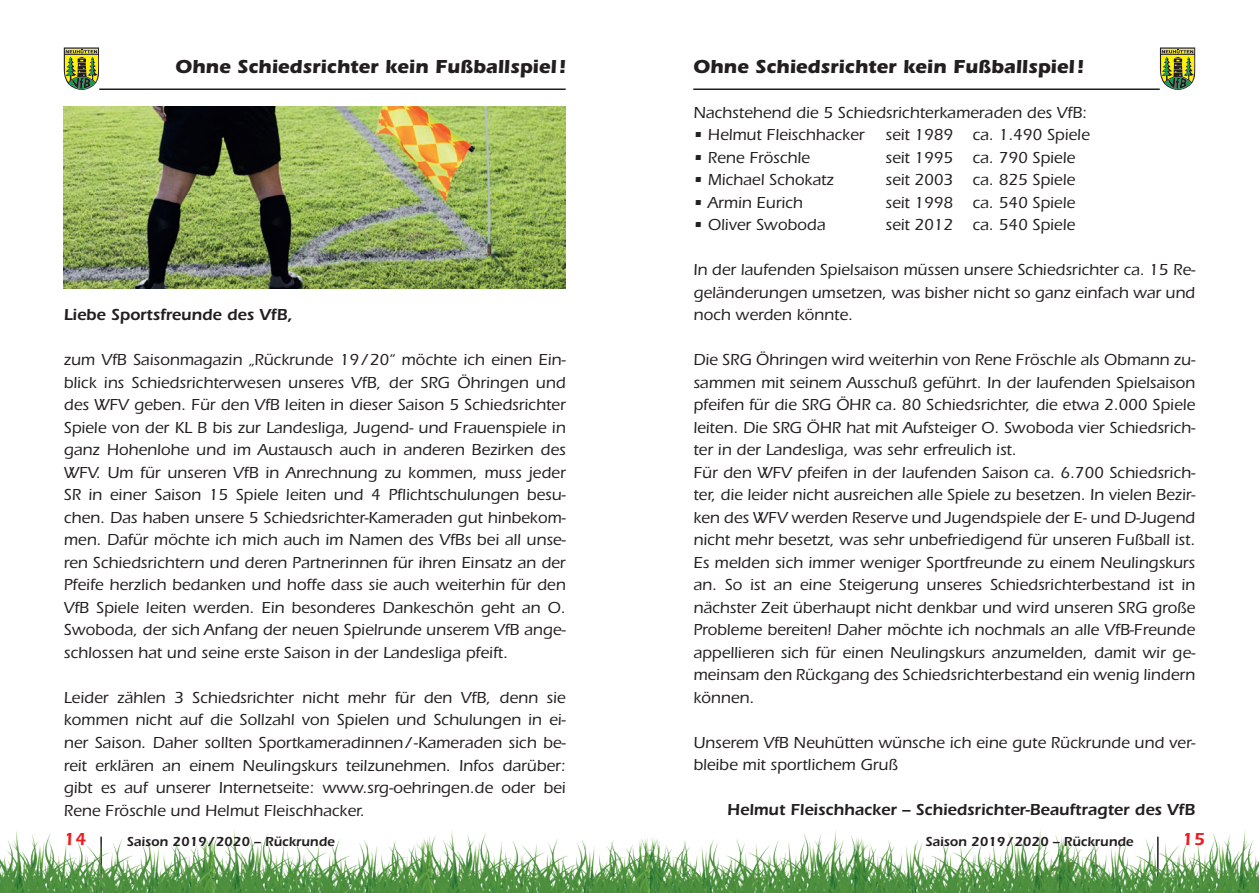
<style>
.page{position:relative;width:1259px;height:893px;background:#fff}
.page>*{position:absolute;margin:0;border:0;box-sizing:border-box;transform-origin:0 0}
.t1{font:700 19.5px "ITC Eras Std";color:#231f20}
.t2{font:600 18px "ITC Eras Std";color:#ee1d23}
.t3{font:500 16.5px/22.5px "ITC Eras Std";color:#231f20;text-align:justify}
.t4{font:600 16.5px "ITC Eras Std";color:#231f20}
.t5{font:600 13.5px "ITC Eras Std";color:#231f20}
</style>
<div class="page">
<img style="left:0;top:831px;width:1259px;height:62px">
<hr style="left:99px;top:88px;width:467px;height:2px;background:#231f20">
<hr style="left:693px;top:88px;width:466px;height:2px;background:#231f20">
<svg style="left:566px;top:831px;width:63px;height:62px"></svg>
<svg style="left:629px;top:831px;width:64px;height:62px"></svg>
<svg style="left:64px;top:47px;width:35px;height:43px;background:#8c9542"></svg>
<svg style="left:1160px;top:47px;width:35px;height:43px;background:#8d9543"></svg>
<img style="left:64px;top:107px;width:502px;height:181px">
<p class="t1" style="left:175px;top:55px;width:392px">Ohne Schiedsrichter kein Fußballspiel!</p>
<p class="t1" style="left:693px;top:55px;width:392px">Ohne Schiedsrichter kein Fußballspiel!</p>
<p class="t4" style="left:64px;top:305px;width:230px">Liebe Sportsfreunde des VfB,</p>
<p class="t3" style="left:64px;top:349px;width:504px">zum VfB Saisonmagazin „Rückrunde 19/20“ möchte ich einen Ein&shy;blick ins Schiedsrichterwesen unseres VfB, der SRG Öhringen und des WFV geben. Für den VfB leiten in dieser Saison 5 Schiedsrichter Spiele von der KL B bis zur Landesliga, Jugend- und Frauenspiele in ganz Hohenlohe und im Austausch auch in anderen Bezirken des WFV. Um für unseren VfB in Anrechnung zu kommen, muss jeder SR in einer Saison 15 Spiele leiten und 4 Pflichtschulungen besu&shy;chen. Das haben unsere 5 Schiedsrichter-Kameraden gut hinbekom&shy;men. Dafür möchte ich mich auch im Namen des VfBs bei all unse&shy;ren Schiedsrichtern und deren Partnerinnen für ihren Einsatz an der Pfeife herzlich bedanken und hoffe dass sie auch weiterhin für den VfB Spiele leiten werden. Ein besonderes Dankeschön geht an O.<br>Swoboda, der sich Anfang der neuen Spielrunde unserem VfB ange&shy;schlossen hat und seine erste Saison in der Landesliga pfeift.</p>
<p class="t3" style="left:64px;top:686px;width:503px">Leider zählen 3 Schiedsrichter nicht mehr für den VfB, denn sie kommen nicht auf die Sollzahl von Spielen und Schulungen in ei&shy;ner Saison. Daher sollten Sportkameradinnen/ -Kameraden sich be&shy;reit erklären an einem Neulingskurs teilzunehmen. Infos darüber: gibt es auf unserer Internetseite: www.srg-oehringen.de oder bei Rene Fröschle und Helmut Fleischhacker.</p>
<p class="t3" style="left:693px;top:101px;width:395px">Nachstehend die 5 Schiedsrichterkameraden des VfB:</p>
<p class="t3" style="left:693px;top:124px;width:173px">• Helmut Fleischhacker</p>
<p class="t3" style="left:885px;top:124px;width:206px">seit 1989 ca. 1.490 Spiele</p>
<p class="t3" style="left:693px;top:146px;width:118px">• Rene Fröschle</p>
<p class="t3" style="left:885px;top:146px;width:191px">seit 1995 ca. 790 Spiele</p>
<p class="t3" style="left:693px;top:169px;width:142px">• Michael Schokatz</p>
<p class="t3" style="left:885px;top:169px;width:191px">seit 2003 ca. 825 Spiele</p>
<p class="t3" style="left:693px;top:191px;width:111px">• Armin Eurich</p>
<p class="t3" style="left:885px;top:191px;width:191px">seit 1998 ca. 540 Spiele</p>
<p class="t3" style="left:693px;top:214px;width:134px">• Oliver Swoboda</p>
<p class="t3" style="left:885px;top:214px;width:191px">seit 2012 ca. 540 Spiele</p>
<p class="t3" style="left:693px;top:259px;width:503px">In der laufenden Spielsaison müssen unsere Schiedsrichter ca. 15 Re&shy;geländerungen umsetzen, was bisher nicht so ganz einfach war und noch werden könnte.</p>
<p class="t3" style="left:693px;top:349px;width:503px;text-align:left">Die SRG Öhringen wird weiterhin von Rene Fröschle als Obmann zu&shy;sammen mit seinem Ausschuß geführt. In der laufenden Spielsaison pfeifen für die SRG ÖHR ca. 80 Schiedsrichter, die etwa 2.000 Spiele leiten. Die SRG ÖHR hat mit Aufsteiger O. Swoboda vier Schiedsrich&shy;ter in der Landesliga, was sehr erfreulich ist.<br>Für den WFV pfeifen in der laufenden Saison ca. 6.700 Schiedsrich&shy;ter, die leider nicht ausreichen alle Spiele zu besetzen. In vielen Bezir&shy;ken des WFV werden Reserve und Jugendspiele der E- und D-Jugend nicht mehr besetzt, was sehr unbefriedigend für unseren Fußball ist.<br>Es melden sich immer weniger Sportfreunde zu einem Neulingskurs an. So ist an eine Steigerung unseres Schiedsrichterbestand ist in nächster Zeit überhaupt nicht denkbar und wird unseren SRG große Probleme bereiten! Daher möchte ich nochmals an alle VfB-Freunde appellieren sich für einen Neulingskurs anzumelden, damit wir ge&shy;meinsam den Rückgang des Schiedsrichterbestand ein wenig lindern können.</p>
<p class="t3" style="left:693px;top:731px;width:503px">Unserem VfB Neuhütten wünsche ich eine gute Rückrunde und ver&shy;bleibe mit sportlichem Gruß</p>
<p class="t4" style="left:727px;top:800px;width:469px">Helmut Fleischhacker – Schiedsrichter-Beauftragter des VfB</p>
<p class="t2" style="left:64px;top:829px;width:24px">14</p>
<p class="t5" style="left:127px;top:833px;width:209px">Saison 2019/2020 – Rückrunde</p>
<p class="t5" style="left:925px;top:833px;width:209px">Saison 2019/2020 – Rückrunde</p>
<p class="t2" style="left:1182px;top:829px;width:24px">15</p>
</div>
